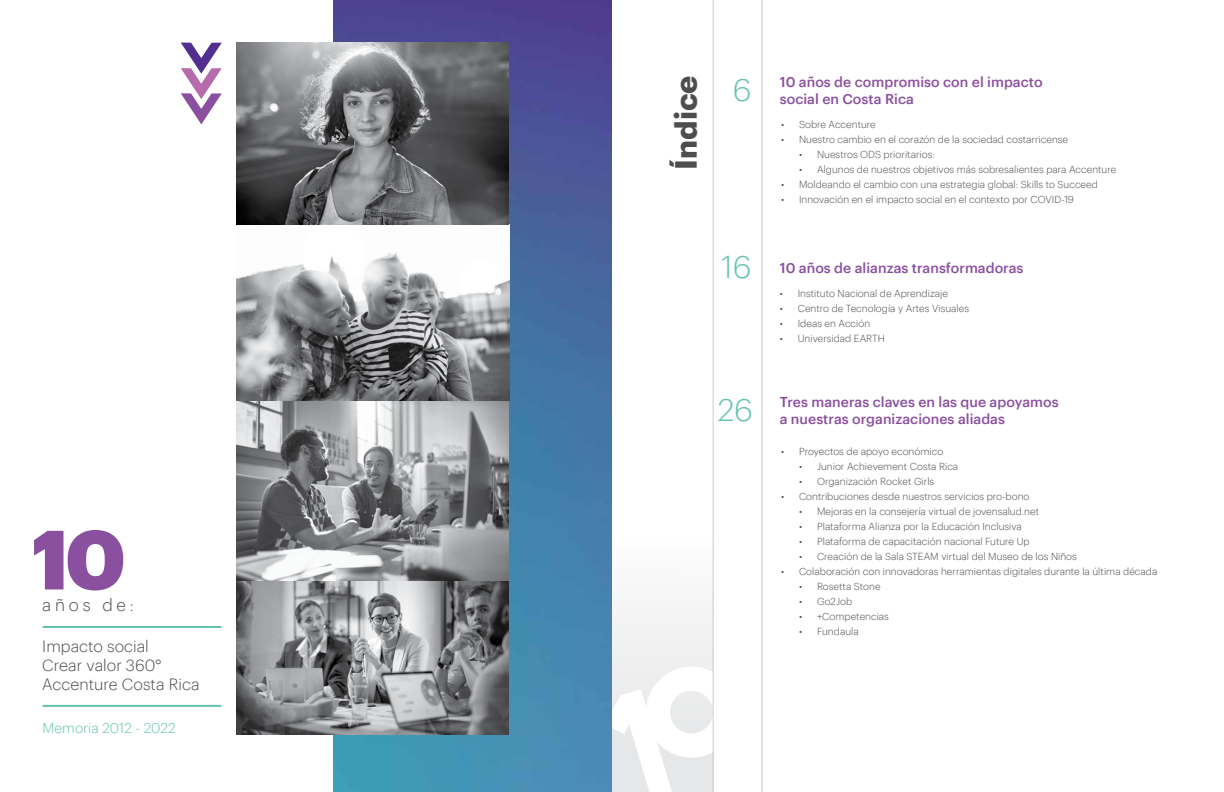
<style>
.page{position:relative;width:1224px;height:792px;background:#fff}
.page>*{position:absolute;margin:0;border:0;box-sizing:border-box;transform-origin:0 0}
.t1{font:900 82px "Graphik";color:#8b4f9f}
.t2{font:300 31px "Graphik";color:#63c4af}
.t3{font:700 30px "Graphik";color:#4d4d4f}
.t4{font:300 17px "Graphik";letter-spacing:.22em;color:#4d4d4f}
.t5{font:300 16px/19.2px "Graphik";color:#4d4d4f}
.t6{font:500 14px/16.8px "Graphik";color:#8b4f9f}
.t7{font:300 14px "Graphik";color:#63c4af}
.t8{font:300 10px "Graphik";color:#4d4d4f}
</style>
<div class="page">
<img style="left:333px;top:0;width:279px;height:792px">
<img style="left:236px;top:43px;width:273px;height:692px">
<hr style="left:43px;top:626px;width:178px;height:2px;background:#63c4af">
<hr style="left:43px;top:705px;width:178px;height:2px;background:#63c4af">
<svg style="left:181px;top:43px;width:41px;height:81px"></svg>
<div style="left:612px;top:392px;width:101px;height:400px;background:linear-gradient(to right,#fbfbfb,#fbfbfb)"></div>
<svg style="left:612px;top:661px;width:101px;height:131px"></svg>
<hr style="left:762px;top:0;width:1px;height:792px;background:#c9cdc9">
<hr style="left:713px;top:0;width:1px;height:792px;background:#c9cdc9">
<h1 class="t1" style="left:32px;top:496px;width:96px">10</h1>
<h3 class="t4" style="left:42px;top:592px;width:93px">años de:</h3>
<h3 class="t5" style="left:42px;top:635px;width:159px">Impacto social<br>Crear valor 360°<br>Accenture Costa Rica</h3>
<h3 class="t7" style="left:43px;top:717px;width:135px">Memoria 2012 - 2022</h3>
<h3 class="t3" style="left:663px;top:170px;width:96px;rotate:-90deg">Índice</h3>
<h3 class="t6" style="left:780px;top:72px;width:264px">10 años de compromiso con el impacto social en Costa Rica</h3>
<h2 class="t2" style="left:733px;top:67px;width:20px">6</h2>
<p class="t8" style="left:781px;top:117px;width:96px">• Sobre Accenture</p>
<p class="t8" style="left:781px;top:132px;width:289px">• Nuestro cambio en el corazón de la sociedad costarricense</p>
<p class="t8" style="left:799px;top:147px;width:137px">• Nuestros ODS prioritarios:</p>
<p class="t8" style="left:799px;top:162px;width:319px">• Algunos de nuestros objetivos más sobresalientes para Accenture</p>
<p class="t8" style="left:781px;top:177px;width:318px">• Moldeando el cambio con una estrategia global: Skills to Succeed</p>
<p class="t8" style="left:781px;top:192px;width:294px">• Innovación en el impacto social en el contexto por COVID-19</p>
<h2 class="t2" style="left:722px;top:244px;width:32px">16</h2>
<h2 class="t2" style="left:718px;top:388px;width:37px">26</h2>
<h3 class="t6" style="left:780px;top:259px;width:245px">10 años de alianzas transformadoras</h3>
<p class="t8" style="left:780px;top:286px;width:170px">• Instituto Nacional de Aprendizaje</p>
<p class="t8" style="left:780px;top:301px;width:191px">• Centro de Tecnología y Artes Visuales</p>
<p class="t8" style="left:780px;top:316px;width:92px">• Ideas en Acción</p>
<p class="t8" style="left:780px;top:331px;width:107px">• Universidad EARTH</p>
<h3 class="t6" style="left:780px;top:393px;width:280px">Tres maneras claves en las que apoyamos a nuestras organizaciones aliadas</h3>
<p class="t8" style="left:781px;top:444px;width:164px">• Proyectos de apoyo económico</p>
<p class="t8" style="left:799px;top:459px;width:161px">• Junior Achievement Costa Rica</p>
<p class="t8" style="left:799px;top:474px;width:137px">• Organización Rocket Girls</p>
<p class="t8" style="left:781px;top:489px;width:250px">• Contribuciones desde nuestros servicios pro-bono</p>
<p class="t8" style="left:799px;top:504px;width:242px">• Mejoras en la consejería virtual de jovensalud.net</p>
<p class="t8" style="left:799px;top:519px;width:224px">• Plataforma Alianza por la Educación Inclusiva</p>
<p class="t8" style="left:799px;top:534px;width:232px">• Plataforma de capacitación nacional Future Up</p>
<p class="t8" style="left:799px;top:549px;width:279px">• Creación de la Sala STEAM virtual del Museo de los Niños</p>
<p class="t8" style="left:781px;top:564px;width:378px">• Colaboración con innovadoras herramientas digitales durante la última década</p>
<p class="t8" style="left:799px;top:579px;width:83px">• Rosetta Stone</p>
<p class="t8" style="left:799px;top:594px;width:55px">• Go2Job</p>
<p class="t8" style="left:799px;top:609px;width:91px">• +Competencias</p>
<p class="t8" style="left:799px;top:624px;width:61px">• Fundaula</p>
</div>
